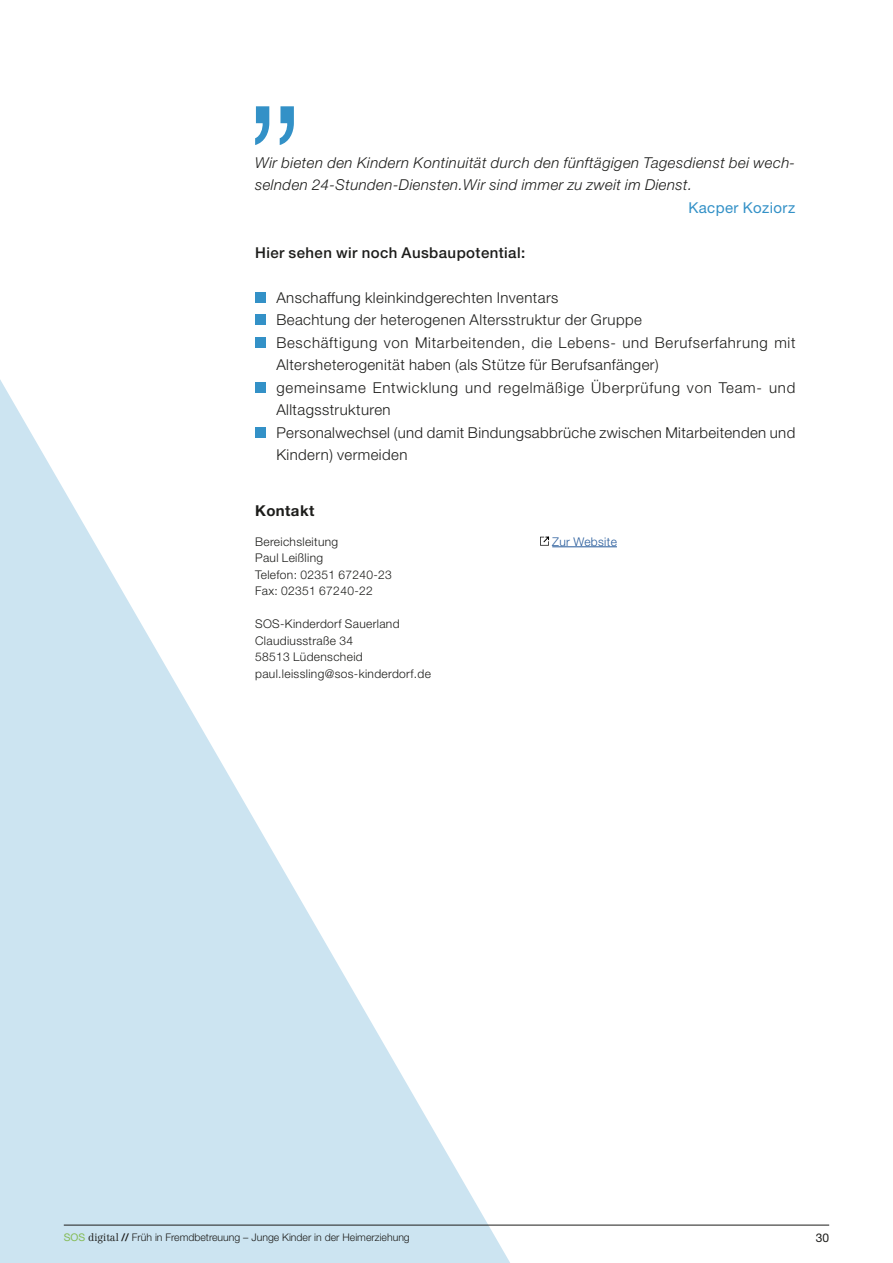
<style>
.page{position:relative;width:893px;height:1263px;background:#fff}
.page>*{position:absolute;margin:0;border:0;box-sizing:border-box;transform-origin:0 0}
.NEU_Fließtext_Blocks{font:300 15px/22.5px "Helvetica Neue LT Std";letter-spacing:.03em;color:#1d1d1b}
.NEU_Zitat{font:italic 300 15px/22.5px "Helvetica Neue LT Std";letter-spacing:.03em;color:#1d1d1b}
.NEU_Fließtext_Blocks-2{font:300 15px/22.5px "Helvetica Neue LT Std";letter-spacing:.05em;color:#1d1d1b}
.NEU_Fließtext_Blocks-3{font:500 15px "Helvetica Neue LT Std";letter-spacing:.03em;color:#1d1d1b}
.NEU_Zitat_Autor{font:15px "Helvetica Neue LT Std";letter-spacing:.03em;color:#3391c7}
.NEU_Headline_Ü4_Lite{font:700 15px "Helvetica Neue LT Std";letter-spacing:.03em;color:#1d1d1b}
.NEU_Literatur{font:300 12px/16.5px "Helvetica Neue LT Std";letter-spacing:.03em;color:#1d1d1b}
.NEU_Literatur-2{font:300 12px "Helvetica Neue LT Std";letter-spacing:.03em;color:#275b9b}
.t1{font:12px "Helvetica Neue LT Std";color:#1d1d1b}
.t2{font:300 10.5px "Helvetica Neue LT Std";color:#1d1d1b}
.s1{font-weight:400;color:#84bb55}
.s2{font-family:"Centennial LT Std"}
.s3{font-weight:500}
</style>
<div class="page">
<svg style="left:255px;top:106px;width:39px;height:39px"></svg>
<div style="left:255px;top:292px;width:11px;height:11px;background:#3391c7"></div>
<div style="left:255px;top:314px;width:11px;height:11px;background:#3391c7"></div>
<div style="left:255px;top:337px;width:11px;height:11px;background:#3391c7"></div>
<hr style="left:552px;top:546px;width:65px;height:1px;background:#275b9b">
<svg style="left:540px;top:536px;width:10px;height:10px"></svg>
<svg style="left:0;top:379px;width:510px;height:884px;fill:#cce4f1"></svg>
<hr style="left:64px;top:1225px;width:765px;height:1px;background:#1d1d1b">
<p class="NEU_Zitat" style="left:255px;top:151px;width:542px">Wir bieten den Kindern Kontinuität durch den fünftägigen Tagesdienst bei wech&shy;selnden 24-Stunden-Diensten.Wir sind immer zu zweit im Dienst.</p>
<p class="NEU_Zitat_Autor" style="left:688px;top:198px;width:108px">Kacper Koziorz</p>
<p class="NEU_Fließtext_Blocks-3" style="left:255px;top:243px;width:272px">Hier sehen wir noch Ausbaupotential:</p>
<p class="NEU_Fließtext_Blocks" style="left:276px;top:286px;width:283px">Anschaffung kleinkindgerechten Inventars</p>
<p class="NEU_Fließtext_Blocks" style="left:276px;top:308px;width:367px">Beachtung der heterogenen Altersstruktur der Gruppe</p>
<p class="NEU_Fließtext_Blocks" style="left:276px;top:331px;width:521px">Beschäftigung von Mitarbeitenden, die Lebens- und Berufserfahrung mit<br>Altersheterogenität haben (als Stütze für Berufsanfänger)</p>
<p class="NEU_Fließtext_Blocks-2" style="left:276px;top:376px;width:520px">gemeinsame Entwicklung und regelmäßige Überprüfung von Team- und<br>Alltagsstrukturen</p>
<p class="NEU_Fließtext_Blocks" style="left:276px;top:421px;width:520px">Personalwechsel (und damit Bindungsabbrüche zwischen Mitarbeitenden und<br>Kindern) vermeiden</p>
<p class="NEU_Headline_Ü4_Lite" style="left:255px;top:501px;width:61px">Kontakt</p>
<p class="NEU_Literatur" style="left:255px;top:533px;width:138px">Bereichsleitung<br>Paul Leißling<br>Telefon: 02351 67240-23<br>Fax: 02351 67240-22</p>
<p class="NEU_Literatur" style="left:255px;top:615px;width:177px">SOS-Kinderdorf Sauerland<br>Claudiusstraße 34<br>58513 Lüdenscheid paul.leissling@sos-kinderdorf.de</p>
<p class="NEU_Literatur-2" style="left:552px;top:534px;width:66px">Zur Website</p>
<p class="t2" style="left:64px;top:1231px;width:348px"><span class="s1">SOS</span> <span class="s2">digital</span> <span class="s3">//</span> Früh in Fremdbetreuung – Junge Kinder in der Heimerziehung</p>
<p class="t1" style="left:816px;top:1230px;width:15px">30</p>
</div>
